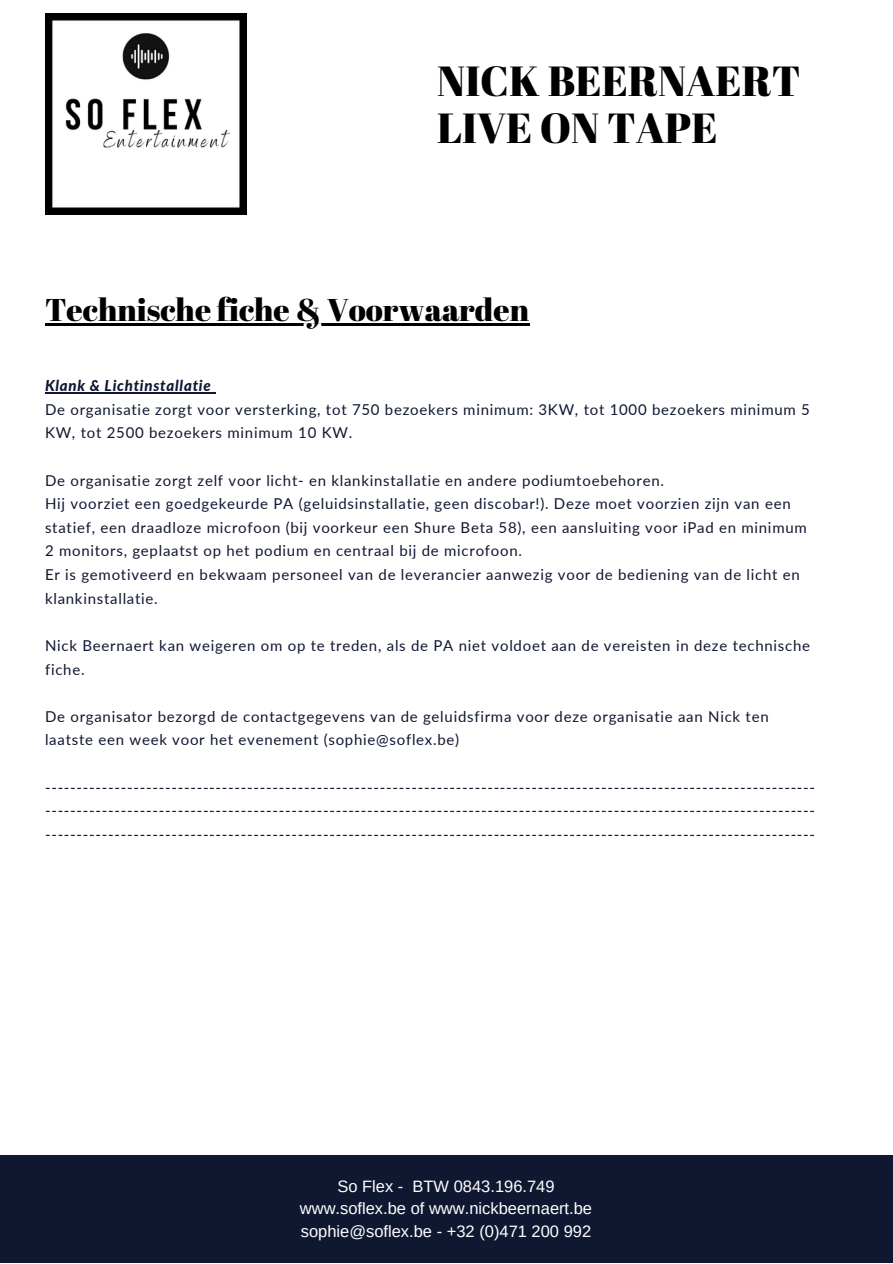
<style>
.page{position:relative;width:893px;height:1264px;background:#fff}
.page>*{position:absolute;margin:0;border:0;box-sizing:border-box;transform-origin:0 0}
.t1{font:42px "Abril Fatface";color:#000}
.t2{font:31.5px "Abril Fatface";color:#000}
.t3{font:16.5px "Arimo";color:#fff}
.t4{font:15px/23.5px "Lato";letter-spacing:.05em;color:#101731}
.t5{font:italic 800 15px "Lato";letter-spacing:.05em;color:#101731}
</style>
<div class="page">
<div style="left:0;top:1154px;width:892px;height:108px;background:#101731"></div>
<img style="left:45px;top:14px;width:201px;height:201px">
<hr style="left:45px;top:324px;width:484px;height:2px;background:#000">
<hr style="left:45px;top:392px;width:166px;height:1px;background:#101731">
<p class="t1" style="left:437px;top:51px;width:365px">NICK BEERNAERT</p>
<p class="t1" style="left:437px;top:99px;width:282px">LIVE ON TAPE</p>
<p class="t2" style="left:45px;top:288px;width:485px">Technische fiche &amp; Voorwaarden</p>
<p class="t5" style="left:45px;top:376px;width:167px">Klank &amp; Lichtinstallatie</p>
<p class="t4" style="left:45px;top:397px;width:766px">De organisatie zorgt voor versterking, tot 750 bezoekers minimum: 3KW, tot 1000 bezoekers minimum 5<br>KW, tot 2500 bezoekers minimum 10 KW.</p>
<p class="t4" style="left:45px;top:468px;width:620px">De organisatie zorgt zelf voor licht- en klankinstallatie en andere podiumtoebehoren.</p>
<p class="t4" style="left:45px;top:491px;width:763px">Hij voorziet een goedgekeurde PA (geluidsinstallatie, geen discobar!). Deze moet voorzien zijn van een statief, een draadloze microfoon (bij voorkeur een Shure Beta 58), een aansluiting voor iPad en minimum<br>2 monitors, geplaatst op het podium en centraal bij de microfoon.</p>
<p class="t4" style="left:45px;top:562px;width:756px">Er is gemotiveerd en bekwaam personeel van de leverancier aanwezig voor de bediening van de licht en klankinstallatie.</p>
<p class="t4" style="left:45px;top:633px;width:766px">Nick Beernaert kan weigeren om op te treden, als de PA niet voldoet aan de vereisten in deze technische fiche.</p>
<p class="t4" style="left:45px;top:704px;width:725px">De organisator bezorgd de contactgegevens van de geluidsfirma voor deze organisatie aan Nick ten laatste een week voor het evenement (sophie@soflex.be)</p>
<p class="t4" style="left:45px;top:775px;width:771px;text-align:justify">-------------------------------------------------------------------------------------------------------------------------- -------------------------------------------------------------------------------------------------------------------------- --------------------------------------------------------------------------------------------------------------------------</p>
<p class="t3" style="left:337px;top:1176px;width:219px">So Flex - BTW 0843.196.749</p>
<p class="t3" style="left:300px;top:1199px;width:294px">www.soflex.be of www.nickbeernaert.be</p>
<p class="t3" style="left:301px;top:1221px;width:292px">sophie@soflex.be - +32 (0)471 200 992</p>
</div>
